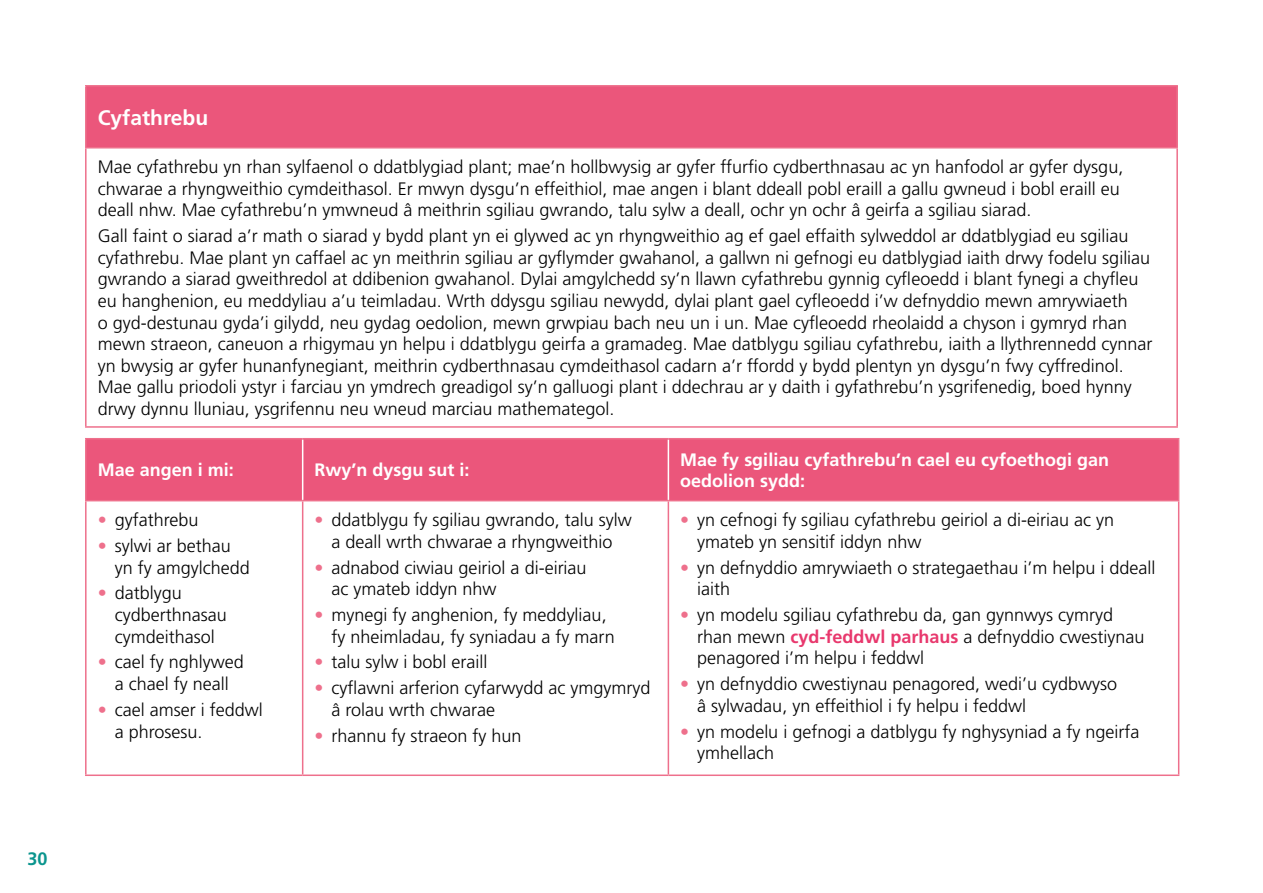
<style>
.page{position:relative;width:1263px;height:893px;background:#fff}
.page>*{position:absolute;margin:0;border:0;box-sizing:border-box;transform-origin:0 0}
.t1{font:700 21px "Frutiger LT Std";color:#fff}
.Table_text{font:300 18px/21.6px "Frutiger LT Std";color:#000}
.Table_bullets__Communication{font:300 18px/21.6px "Frutiger LT Std";color:#000}
.t2{font:700 18px/21.6px "Frutiger LT Std";color:#fff}
.t3{font:700 18px "Frutiger LT Std";color:#0b958e}
.s1{color:#ee708c}
.s2{font-weight:700;color:#e8386d}
</style>
<div class="page">
<div style="left:86px;top:86px;width:1091px;height:62px;background:#eb567b"></div>
<hr style="left:85px;top:85px;width:1093px;height:2px;background:#ee708c">
<hr style="left:85px;top:87px;width:2px;height:60px;background:#ee708c">
<hr style="left:1176px;top:87px;width:2px;height:60px;background:#ee708c">
<hr style="left:85px;top:147px;width:1093px;height:2px;background:#ee708c">
<hr style="left:85px;top:149px;width:2px;height:277px;background:#ee708c">
<hr style="left:1176px;top:149px;width:2px;height:277px;background:#ee708c">
<hr style="left:85px;top:426px;width:1093px;height:2px;background:#ee708c">
<div style="left:87px;top:439px;width:1091px;height:61px;background:#eb567b"></div>
<svg style="left:87px;top:501px;width:1091px;height:273px"></svg>
<hr style="left:302px;top:439px;width:1px;height:61px;background:#fff">
<hr style="left:668px;top:439px;width:1px;height:61px;background:#fff">
<hr style="left:85px;top:501px;width:2px;height:273px;background:#ee708c">
<hr style="left:302px;top:501px;width:1px;height:273px;background:#ee708c">
<hr style="left:668px;top:501px;width:1px;height:273px;background:#ee708c">
<hr style="left:1178px;top:501px;width:1px;height:273px;background:#ee708c">
<hr style="left:85px;top:774px;width:218px;height:2px;background:#ee708c">
<hr style="left:303px;top:774px;width:365px;height:2px;background:#ee708c">
<hr style="left:668px;top:774px;width:511px;height:2px;background:#ee708c">
<hr style="left:85px;top:438px;width:218px;height:1px;background:#ee708c">
<hr style="left:85px;top:439px;width:2px;height:61px;background:#ee708c">
<hr style="left:303px;top:438px;width:365px;height:1px;background:#ee708c">
<hr style="left:668px;top:438px;width:511px;height:1px;background:#ee708c">
<hr style="left:1178px;top:439px;width:1px;height:61px;background:#ee708c">
<hr style="left:85px;top:500px;width:218px;height:1px;background:#ee708c">
<hr style="left:303px;top:500px;width:365px;height:1px;background:#ee708c">
<hr style="left:668px;top:500px;width:511px;height:1px;background:#ee708c">
<p class="t3" style="left:28px;top:848px;width:22px">30</p>
<p class="t1" style="left:98px;top:105px;width:112px">Cyfathrebu</p>
<p class="Table_text" style="left:98px;top:156px;width:1027px">Mae cyfathrebu yn rhan sylfaenol o ddatblygiad plant; mae’n hollbwysig ar gyfer ffurfio cydberthnasau ac yn hanfodol ar gyfer dysgu, chwarae a rhyngweithio cymdeithasol. Er mwyn dysgu’n effeithiol, mae angen i blant ddeall pobl eraill a gallu gwneud i bobl eraill eu deall nhw. Mae cyfathrebu’n ymwneud â meithrin sgiliau gwrando, talu sylw a deall, ochr yn ochr â geirfa a sgiliau siarad.</p>
<p class="Table_text" style="left:98px;top:225px;width:1056px">Gall faint o siarad a’r math o siarad y bydd plant yn ei glywed ac yn rhyngweithio ag ef gael effaith sylweddol ar ddatblygiad eu sgiliau cyfathrebu. Mae plant yn caffael ac yn meithrin sgiliau ar gyflymder gwahanol, a gallwn ni gefnogi eu datblygiad iaith drwy fodelu sgiliau gwrando a siarad gweithredol at ddibenion gwahanol. Dylai amgylchedd sy’n llawn cyfathrebu gynnig cyfleoedd i blant fynegi a chyfleu eu hanghenion, eu meddyliau a’u teimladau. Wrth ddysgu sgiliau newydd, dylai plant gael cyfleoedd i’w defnyddio mewn amrywiaeth<br>o gyd-destunau gyda’i gilydd, neu gydag oedolion, mewn grwpiau bach neu un i un. Mae cyfleoedd rheolaidd a chyson i gymryd rhan mewn straeon, caneuon a rhigymau yn helpu i ddatblygu geirfa a gramadeg. Mae datblygu sgiliau cyfathrebu, iaith a llythrennedd cynnar yn bwysig ar gyfer hunanfynegiant, meithrin cydberthnasau cymdeithasol cadarn a’r ffordd y bydd plentyn yn dysgu’n fwy cyffredinol.<br>Mae gallu priodoli ystyr i farciau yn ymdrech greadigol sy’n galluogi plant i ddechrau ar y daith i gyfathrebu’n ysgrifenedig, boed hynny drwy dynnu lluniau, ysgrifennu neu wneud marciau mathemategol.</p>
<p class="t2" style="left:98px;top:459px;width:138px">Mae angen i mi:</p>
<p class="t2" style="left:315px;top:459px;width:157px">Rwy’n dysgu sut i:</p>
<p class="t2" style="left:680px;top:449px;width:430px">Mae fy sgiliau cyfathrebu’n cael eu cyfoethogi gan oedolion sydd:</p>
<p class="Table_bullets__Communication" style="left:98px;top:509px;width:102px"><span class="s1">•</span> gyfathrebu</p>
<p class="Table_bullets__Communication" style="left:115px;top:535px;width:137px;text-indent:-17px"><span class="s1">•</span> sylwi ar bethau yn fy amgylchedd</p>
<p class="Table_bullets__Communication" style="left:115px;top:583px;width:114px;text-indent:-17px"><span class="s1">•</span> datblygu cydberthnasau cymdeithasol</p>
<p class="Table_bullets__Communication" style="left:98px;top:652px;width:148px;text-align:center"><span class="s1">•</span> cael fy nghlywed a chael fy neall</p>
<p class="Table_bullets__Communication" style="left:115px;top:699px;width:149px;text-indent:-17px"><span class="s1">•</span> cael amser i feddwl a phrosesu.</p>
<p class="Table_bullets__Communication" style="left:315px;top:509px;width:319px;text-align:center"><span class="s1">•</span> ddatblygu fy sgiliau gwrando, talu sylw a deall wrth chwarae a rhyngweithio</p>
<p class="Table_bullets__Communication" style="left:332px;top:557px;width:257px;text-indent:-17px"><span class="s1">•</span> adnabod ciwiau geiriol a di-eiriau ac ymateb iddyn nhw</p>
<p class="Table_bullets__Communication" style="left:332px;top:604px;width:285px;text-indent:-17px"><span class="s1">•</span> mynegi fy anghenion, fy meddyliau, fy nheimladau, fy syniadau a fy marn</p>
<p class="Table_bullets__Communication" style="left:315px;top:652px;width:175px"><span class="s1">•</span> talu sylw i bobl eraill</p>
<p class="Table_bullets__Communication" style="left:332px;top:678px;width:320px;text-indent:-17px"><span class="s1">•</span> cyflawni arferion cyfarwydd ac ymgymryd â rolau wrth chwarae</p>
<p class="Table_bullets__Communication" style="left:315px;top:725px;width:209px"><span class="s1">•</span> rhannu fy straeon fy hun</p>
<p class="Table_bullets__Communication" style="left:697px;top:509px;width:418px;text-indent:-17px"><span class="s1">•</span> yn cefnogi fy sgiliau cyfathrebu geiriol a di-eiriau ac yn ymateb yn sensitif iddyn nhw</p>
<p class="Table_bullets__Communication" style="left:697px;top:557px;width:460px;text-indent:-17px"><span class="s1">•</span> yn defnyddio amrywiaeth o strategaethau i’m helpu i ddeall iaith</p>
<p class="Table_bullets__Communication" style="left:697px;top:604px;width:449px;text-indent:-17px"><span class="s1">•</span> yn modelu sgiliau cyfathrebu da, gan gynnwys cymryd rhan mewn <span class="s2">cyd-feddwl parhaus</span> a defnyddio cwestiynau penagored i’m helpu i feddwl</p>
<p class="Table_bullets__Communication" style="left:697px;top:673px;width:421px;text-indent:-17px"><span class="s1">•</span> yn defnyddio cwestiynau penagored, wedi’u cydbwyso â sylwadau, yn effeithiol i fy helpu i feddwl</p>
<p class="Table_bullets__Communication" style="left:697px;top:721px;width:444px;text-indent:-17px"><span class="s1">•</span> yn modelu i gefnogi a datblygu fy nghysyniad a fy ngeirfa ymhellach</p>
</div>
